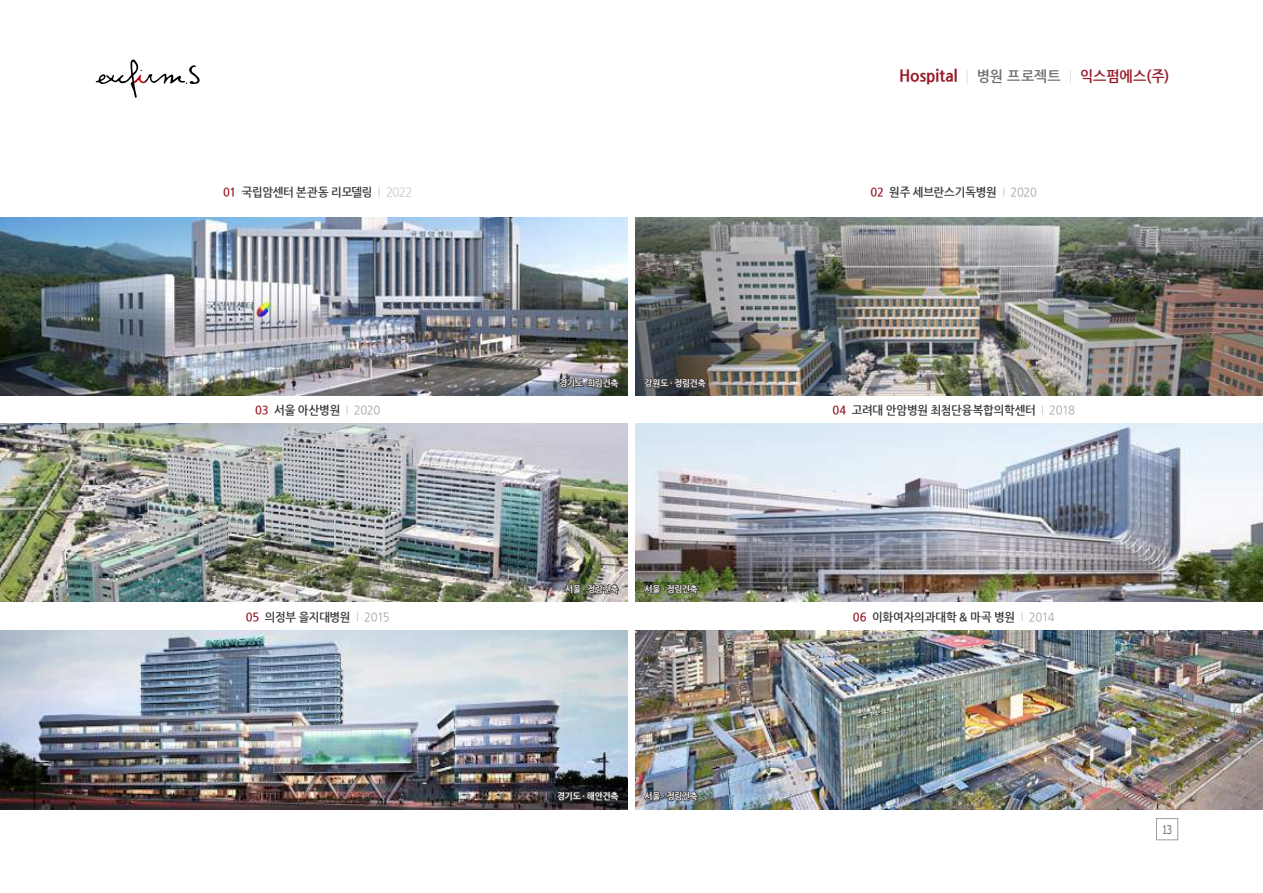
<style>
.page{position:relative;width:1263px;height:893px;background:#fff}
.page>*{position:absolute;margin:0;border:0;box-sizing:border-box;transform-origin:0 0}
.t1{font:800 16.5px "Nanum Gothic";color:#971a28;scale:.94 1}
.t2{font:700 12px "Nanum Gothic";letter-spacing:-.015em;color:#3e3a39;scale:.94 1}
.t3{font:12px "Tahoma";color:#727171;scale:.8 1}
.t4{font:700 9px "Nanum Gothic";letter-spacing:-.005em;color:#fff;scale:.94 1}
.s1{font-weight:300;font-size:15px;color:#c9caca}
.s2{font-weight:700;font-size:15px;color:#727171}
.s3{font-weight:700;font-size:15px}
.s4{color:#971a28}
.s5{font-weight:300;color:#9fa0a0}
.s6{font-weight:400;color:#9fa0a0}
</style>
<div class="page">
<img style="left:0;top:424px;width:627px;height:178px">
<img style="left:0;top:218px;width:627px;height:178px">
<svg style="left:559px;top:364px;width:61px;height:30px;background:#84838a"></svg>
<img style="left:636px;top:218px;width:627px;height:178px">
<svg style="left:643px;top:369px;width:64px;height:25px;background:#424140"></svg>
<img style="left:636px;top:424px;width:627px;height:178px">
<svg style="left:643px;top:575px;width:56px;height:25px"></svg>
<img style="left:0;top:631px;width:627px;height:178px">
<svg style="left:556px;top:777px;width:64px;height:30px;background:#212021"></svg>
<img style="left:636px;top:631px;width:627px;height:178px">
<svg style="left:643px;top:782px;width:56px;height:25px"></svg>
<svg style="left:563px;top:575px;width:57px;height:25px"></svg>
<div style="left:1156px;top:818px;width:22px;height:22px;border:1px solid #9fa0a0"></div>
<svg style="left:96px;top:59px;width:104px;height:39px"></svg>
<h1 class="t1" style="left:899px;top:67px;width:289px">Hospital <span class="s1">|</span> <span class="s2">병원 프로젝트</span> <span class="s1">|</span> <span class="s3">익스펌에스(주)</span></h1>
<p class="t2" style="left:223px;top:187px;width:203px"><span class="s4">01</span> 국립암센터 본관동 리모델링 <span class="s5">I 2022</span></p>
<p class="t2" style="left:870px;top:187px;width:179px"><span class="s4">02</span> 원주 세브란스기독병원 <span class="s5">I</span> <span class="s6">2020</span></p>
<p class="t4" style="left:560px;top:379px;width:64px">경기도 ·희림건축</p>
<p class="t4" style="left:644px;top:379px;width:67px">강원도 · 정림건축</p>
<p class="t2" style="left:255px;top:404px;width:135px"><span class="s4">03</span> 서울 아산병원 <span class="s5">I</span> <span class="s6">2020</span></p>
<p class="t2" style="left:832px;top:404px;width:260px"><span class="s4">04</span> 고려대 안암병원 최첨단융복합의학센터 <span class="s5">I</span> <span class="s6">2018</span></p>
<p class="t4" style="left:565px;top:585px;width:58px">서울 · 정림건축</p>
<p class="t4" style="left:644px;top:585px;width:58px">서울 · 정림건축</p>
<p class="t2" style="left:246px;top:611px;width:154px"><span class="s4">05</span> 의정부 을지대병원 <span class="s5">I</span> <span class="s6">2015</span></p>
<p class="t2" style="left:853px;top:611px;width:216px"><span class="s4">06</span> 이화여자의과대학 &amp; 마곡 병원 <span class="s5">I</span> <span class="s6">2014</span></p>
<p class="t4" style="left:557px;top:792px;width:67px">경기도 · 해안건축</p>
<p class="t4" style="left:644px;top:792px;width:58px">서울 · 정림건축</p>
<p class="t3" style="left:1162px;top:821px;width:14px">13</p>
</div>
